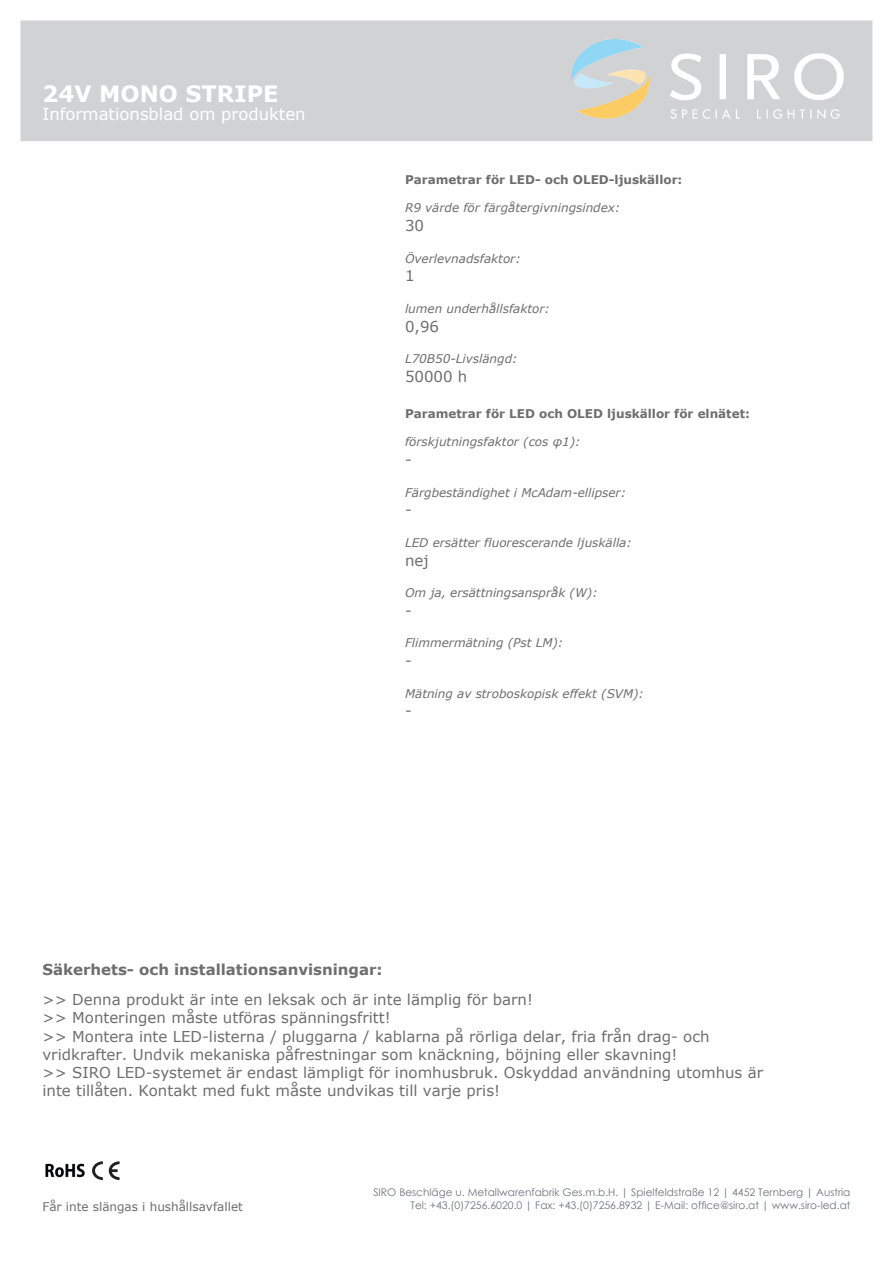
<style>
.page{position:relative;width:893px;height:1263px;background:#fff}
.page>*{position:absolute;margin:0;border:0;box-sizing:border-box;transform-origin:0 0}
.t1{font:700 22.5px "Verdana";color:#fff}
.t2{font:16.5px "Verdana";color:#fff}
.t3{font:15px/18.3px "Verdana";color:#6e6e6e}
.t4{font:700 15px "Verdana";color:#6e6e6e}
.t5{font:italic 12px "Verdana";color:#6e6e6e}
.t6{font:700 12px "Verdana";color:#6e6e6e}
.t7{font:12px "Verdana";color:#6e6e6e}
.t8{font:10.5px/12.6px "Century Gothic";color:#6d747f;text-align:right}
</style>
<div class="page">
<div style="left:21px;top:21px;width:851px;height:120px;background:#d1d2d4"></div>
<img style="left:571px;top:40px;width:272px;height:78px">
<img style="left:45px;top:1163px;width:40px;height:15px">
<svg style="left:92px;top:1161px;width:27px;height:19px"></svg>
<h1 class="t1" style="left:42px;top:80px;width:238px">24V MONO STRIPE</h1>
<p class="t2" style="left:42px;top:104px;width:265px">Informationsblad om produkten</p>
<p class="t6" style="left:405px;top:172px;width:279px">Parametrar för LED- och OLED-ljuskällor:</p>
<p class="t5" style="left:405px;top:200px;width:217px">R9 värde för färgåtergivningsindex:</p>
<p class="t3" style="left:405px;top:216px;width:21px">30</p>
<p class="t5" style="left:405px;top:250px;width:117px">Överlevnadsfaktor:</p>
<p class="t3" style="left:405px;top:266px;width:11px">1</p>
<p class="t5" style="left:405px;top:301px;width:146px">lumen underhållsfaktor:</p>
<p class="t3" style="left:405px;top:316px;width:36px">0,96</p>
<p class="t5" style="left:405px;top:351px;width:114px">L70B50-Livslängd:</p>
<p class="t3" style="left:405px;top:367px;width:64px">50000 h</p>
<p class="t6" style="left:405px;top:406px;width:346px">Parametrar för LED och OLED ljuskällor för elnätet:</p>
<p class="t5" style="left:405px;top:434px;width:177px">förskjutningsfaktor (cos φ1):</p>
<p class="t3" style="left:405px;top:450px;width:8px">-</p>
<p class="t5" style="left:405px;top:484px;width:223px">Färgbeständighet i McAdam-ellipser:</p>
<p class="t3" style="left:405px;top:500px;width:8px">-</p>
<p class="t5" style="left:405px;top:535px;width:228px">LED ersätter fluorescerande ljuskälla:</p>
<p class="t3" style="left:405px;top:550px;width:25px">nej</p>
<p class="t5" style="left:405px;top:585px;width:194px">Om ja, ersättningsanspråk (W):</p>
<p class="t3" style="left:405px;top:601px;width:8px">-</p>
<p class="t5" style="left:405px;top:635px;width:160px">Flimmermätning (Pst LM):</p>
<p class="t3" style="left:405px;top:651px;width:8px">-</p>
<p class="t5" style="left:405px;top:685px;width:241px">Mätning av stroboskopisk effekt (SVM):</p>
<p class="t3" style="left:405px;top:701px;width:8px">-</p>
<p class="t4" style="left:42px;top:960px;width:342px">Säkerhets- och installationsanvisningar:</p>
<p class="t3" style="left:42px;top:990px;width:722px">&gt;&gt; Denna produkt är inte en leksak och är inte lämplig för barn!<br>&gt;&gt; Monteringen måste utföras spänningsfritt!<br>&gt;&gt; Montera inte LED-listerna / pluggarna / kablarna på rörliga delar, fria från drag- och vridkrafter. Undvik mekaniska påfrestningar som knäckning, böjning eller skavning!<br>&gt;&gt; SIRO LED-systemet är endast lämpligt för inomhusbruk. Oskyddad användning utomhus är inte tillåten. Kontakt med fukt måste undvikas till varje pris!</p>
<p class="t7" style="left:42px;top:1198px;width:202px">Får inte slängas i hushållsavfallet</p>
<p class="t8" style="left:373px;top:1186px;width:479px">SIRO Beschläge u. Metallwarenfabrik Ges.m.b.H. | Spielfeldstraße 12 | 4452 Ternberg | Austria<br>Tel: +43.(0)7256.6020.0 | Fax: +43.(0)7256.8932 | E-Mail: office@siro.at | www.siro-led.at</p>
</div>
